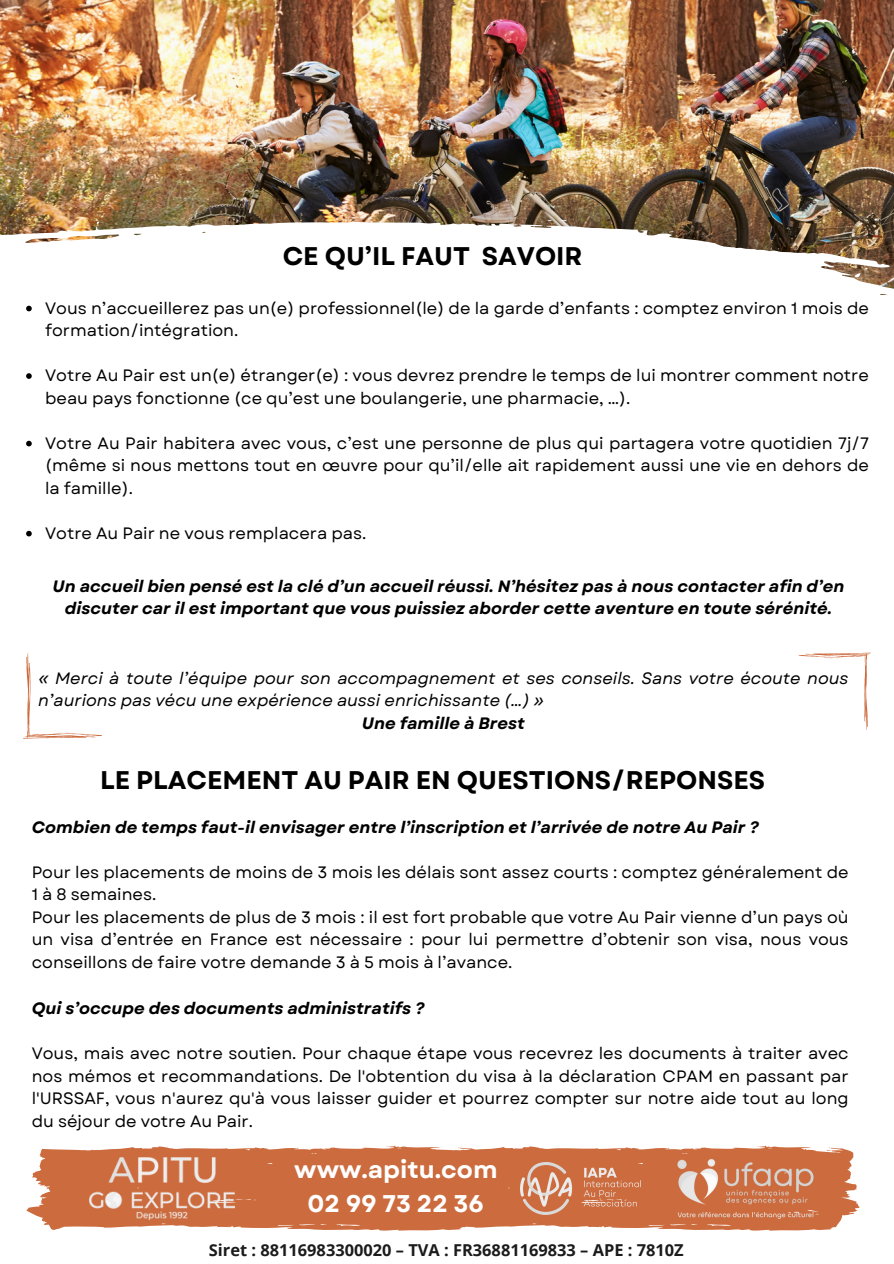
<style>
.page{position:relative;width:894px;height:1264px;background:#fff}
.page>*{position:absolute;margin:0;border:0;box-sizing:border-box;transform-origin:0 0}
.t1{font:700 25.5px "Garet";color:#000}
.t2{font:700 24.15px/33.8px "Garet";color:#fff;text-align:center}
.t3{font:16.5px/22.5px "Garet";color:#000}
.t4{font:italic 700 16.5px/22.5px "Garet";color:#000;text-align:center}
.t5{font:italic 16.5px/22.5px "Garet";color:#000}
.t6{font:700 16.35px "Open Sans";color:#1b1b1b}
</style>
<div class="page">
<img style="left:1px;top:0;width:892px;height:219px">
<svg style="left:23px;top:653px;width:79px;height:85px"></svg>
<svg style="left:798px;top:652px;width:72px;height:78px"></svg>
<svg style="left:0;top:219px;width:893px;height:222px"></svg>
<svg style="left:26px;top:306px;width:6px;height:5px"></svg>
<svg style="left:26px;top:373px;width:6px;height:6px"></svg>
<svg style="left:26px;top:441px;width:6px;height:5px"></svg>
<svg style="left:26px;top:531px;width:6px;height:5px"></svg>
<svg style="left:27px;top:1145px;width:831px;height:86px;background:#d3815a"></svg>
<img style="left:89px;top:1157px;width:145px;height:62px">
<img style="left:520px;top:1162px;width:120px;height:51px">
<img style="left:672px;top:1157px;width:146px;height:63px">
<h1 class="t1" style="left:282px;top:237px;width:301px">CE QU’IL FAUT SAVOIR</h1>
<p class="t3" style="left:45px;top:296px;width:825px">Vous n’accueillerez pas un(e) professionnel(le) de la garde d’enfants : comptez environ 1 mois de formation/intégration.</p>
<p class="t3" style="left:45px;top:364px;width:825px">Votre Au Pair est un(e) étranger(e) : vous devrez prendre le temps de lui montrer comment notre beau pays fonctionne (ce qu’est une boulangerie, une pharmacie, …).</p>
<p class="t3" style="left:45px;top:431px;width:825px;text-align:justify">Votre Au Pair habitera avec vous, c’est une personne de plus qui partagera votre quotidien 7j/7 (même si nous mettons tout en œuvre pour qu’il/elle ait rapidement aussi une vie en dehors de la famille).</p>
<p class="t3" style="left:45px;top:521px;width:322px">Votre Au Pair ne vous remplacera pas.</p>
<h3 class="t4" style="left:53px;top:575px;width:793px">Un accueil bien pensé est la clé d’un accueil réussi. N’hésitez pas à nous contacter afin d’en discuter car il est important que vous puissiez aborder cette aventure en toute sérénité.</h3>
<p class="t5" style="left:38px;top:666px;width:811px">« Merci à toute l’équipe pour son accompagnement et ses conseils. Sans votre écoute nous n’aurions pas vécu une expérience aussi enrichissante (…) »</p>
<p class="t4" style="left:362px;top:711px;width:164px">Une famille à Brest</p>
<p class="t1" style="left:100px;top:761px;width:666px">LE PLACEMENT AU PAIR EN QUESTIONS/REPONSES</p>
<p class="t4" style="left:32px;top:815px;width:728px">Combien de temps faut-il envisager entre l’inscription et l’arrivée de notre Au Pair ?</p>
<p class="t3" style="left:32px;top:860px;width:818px">Pour les placements de moins de 3 mois les délais sont assez courts : comptez généralement de<br>1 à 8 semaines.</p>
<p class="t3" style="left:32px;top:905px;width:818px;text-align:justify">Pour les placements de plus de 3 mois : il est fort probable que votre Au Pair vienne d’un pays où un visa d’entrée en France est nécessaire : pour lui permettre d’obtenir son visa, nous vous conseillons de faire votre demande 3 à 5 mois à l’avance.</p>
<h1 class="t4" style="left:32px;top:997px;width:394px">Qui s’occupe des documents administratifs ?</h1>
<h3 class="t3" style="left:32px;top:1042px;width:818px;text-align:justify">Vous, mais avec notre soutien. Pour chaque étape vous recevrez les documents à traiter avec nos mémos et recommandations. De l'obtention du visa à la déclaration CPAM en passant par l'URSSAF, vous n'aurez qu'à vous laisser guider et pourrez compter sur notre aide tout au long du séjour de votre Au Pair.</h3>
<p class="t2" style="left:294px;top:1152px;width:205px">www.apitu.com<br>02 99 73 22 36</p>
<p class="t6" style="left:209px;top:1238px;width:476px">Siret : 88116983300020 – TVA : FR36881169833 – APE : 7810Z</p>
</div>
